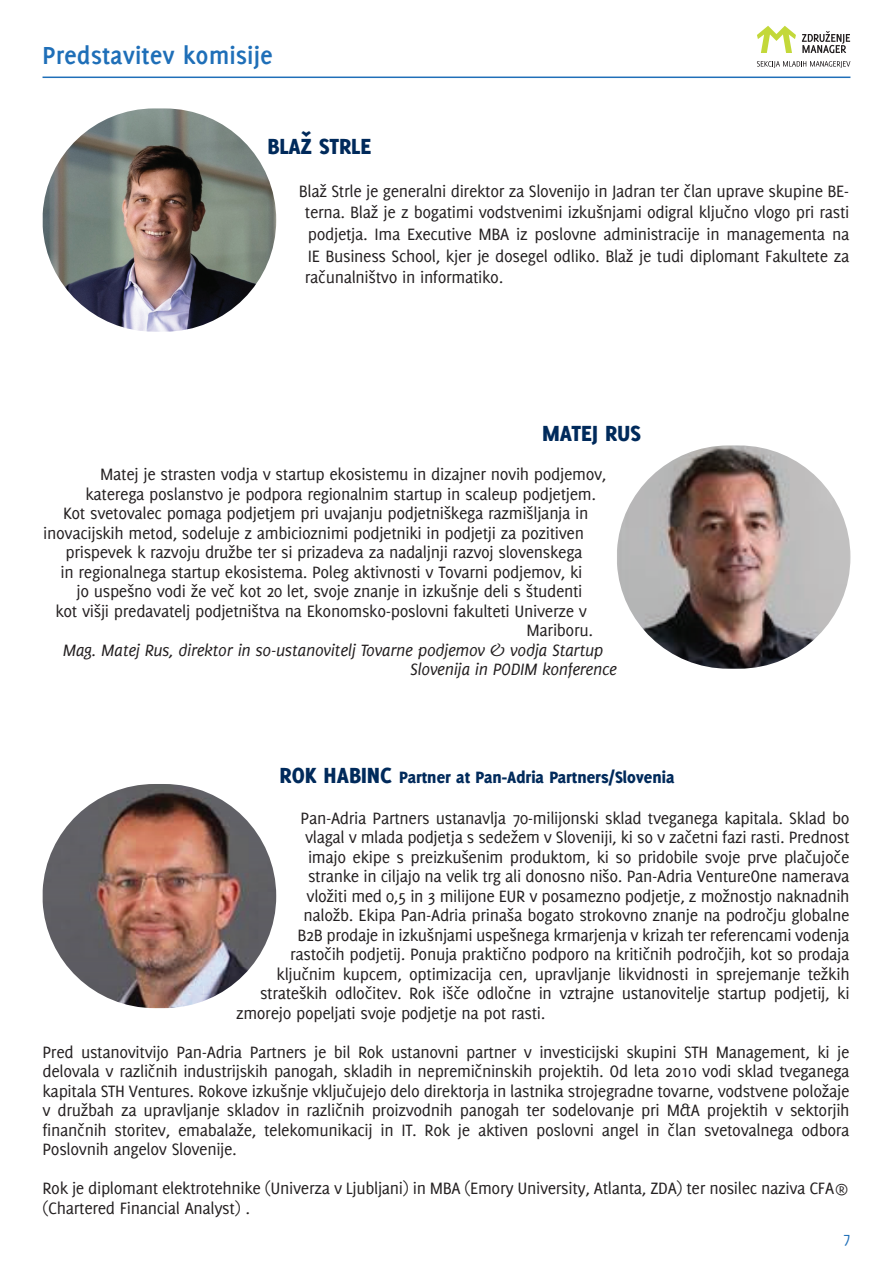
<style>
.page{position:relative;width:893px;height:1263px;background:#fff}
.page>*{position:absolute;margin:0;border:0;box-sizing:border-box;transform-origin:0 0}
.t1{font:700 27px "Delicious CE";color:#1f6fb8}
.t2{font:800 24px "Delicious CE";color:#002a5b}
.t3{font:18px/19.5px "Delicious CE";letter-spacing:-.02em;color:#231f20;text-align:justify}
.t4{font:italic 18px/19.5px "Delicious CE";letter-spacing:-.02em;color:#231f20}
.t5{font:800 18px "Delicious CE";color:#002a5b}
.t6{font:16.5px "Delicious CE";color:#1f6fb8}
.s1{font-size:24px}
</style>
<div class="page">
<hr style="left:43px;top:77px;width:807px;height:1px;background:#1f6fb8">
<img style="left:43px;top:108px;width:233px;height:224px">
<img style="left:617px;top:445px;width:233px;height:224px">
<img style="left:43px;top:784px;width:233px;height:224px">
<svg style="left:757px;top:61px;width:93px;height:7px"></svg>
<svg style="left:757px;top:26px;width:39px;height:27px"></svg>
<svg style="left:802px;top:31px;width:48px;height:22px"></svg>
<h1 class="t1" style="left:43px;top:38px;width:232px">Predstavitev komisije</h1>
<h2 class="t2" style="left:267px;top:131px;width:105px">BLAŽ STRLE</h2>
<p class="t3" style="left:305px;top:180px;width:546px;line-height:21.6px;text-indent:-6px">Blaž Strle je generalni direktor za Slovenijo in Jadran ter član uprave skupine BE&shy;terna. Blaž je z bogatimi vodstvenimi izkušnjami odigral ključno vlogo pri rasti podjetja. Ima Executive MBA iz poslovne administracije in managementa na IE Business School, kjer je dosegel odliko. Blaž je tudi diplomant Fakultete za računalništvo in informatiko.</p>
<h2 class="t2" style="left:542px;top:418px;width:100px">MATEJ RUS</h2>
<p class="t3" style="left:100px;top:464px;width:508px">Matej je strasten vodja v startup ekosistemu in dizajner novih podjemov,</p>
<p class="t3" style="left:85px;top:484px;width:512px">katerega poslanstvo je podpora regionalnim startup in scaleup podjetjem.</p>
<p class="t3" style="left:63px;top:503px;width:527px">Kot svetovalec pomaga podjetjem pri uvajanju podjetniškega razmišljanja in</p>
<p class="t3" style="left:43px;top:523px;width:542px">inovacijskih metod, sodeluje z ambicioznimi podjetniki in podjetji za pozitiven</p>
<p class="t3" style="left:65px;top:542px;width:519px">prispevek k razvoju družbe ter si prizadeva za nadaljnji razvoj slovenskega</p>
<p class="t3" style="left:61px;top:562px;width:523px">in regionalnega startup ekosistema. Poleg aktivnosti v Tovarni podjemov, ki</p>
<p class="t3" style="left:76px;top:581px;width:508px">jo uspešno vodi že več kot 20 let, svoje znanje in izkušnje deli s študenti</p>
<p class="t3" style="left:55px;top:601px;width:533px">kot višji predavatelj podjetništva na Ekonomsko-poslovni fakulteti Univerze v</p>
<p class="t3" style="left:527px;top:620px;width:68px">Mariboru.</p>
<p class="t4" style="left:410px;top:639px;width:208px;text-indent:-347px">Mag. Matej Rus, direktor in so-ustanovitelj Tovarne podjemov &amp; vodja Startup<br>Slovenija in PODIM konference</p>
<p class="t5" style="left:280px;top:765px;width:396px"><span class="s1">ROK HABINC</span> Partner at Pan-Adria Partners/Slovenia</p>
<p class="t3" style="left:301px;top:808px;width:550px">Pan-Adria Partners ustanavlja 70-milijonski sklad tveganega kapitala. Sklad bo</p>
<p class="t3" style="left:305px;top:827px;width:546px">vlagal v mlada podjetja s sedežem v Sloveniji, ki so v začetni fazi rasti. Prednost</p>
<p class="t3" style="left:308px;top:847px;width:543px">imajo ekipe s preizkušenim produktom, ki so pridobile svoje prve plačujoče</p>
<p class="t3" style="left:308px;top:866px;width:543px">stranke in ciljajo na velik trg ali donosno nišo. Pan-Adria VentureOne namerava</p>
<p class="t3" style="left:307px;top:886px;width:545px">vložiti med 0,5 in 3 milijone EUR v posamezno podjetje, z možnostjo naknadnih</p>
<p class="t3" style="left:304px;top:905px;width:548px">naložb. Ekipa Pan-Adria prinaša bogato strokovno znanje na področju globalne</p>
<p class="t3" style="left:298px;top:925px;width:554px">B2B prodaje in izkušnjami uspešnega krmarjenja v krizah ter referencami vodenja</p>
<p class="t3" style="left:290px;top:944px;width:561px">rastočih podjetij. Ponuja praktično podporo na kritičnih področjih, kot so prodaja</p>
<p class="t3" style="left:277px;top:964px;width:575px">ključnim kupcem, optimizacija cen, upravljanje likvidnosti in sprejemanje težkih</p>
<p class="t3" style="left:260px;top:983px;width:591px">strateških odločitev. Rok išče odločne in vztrajne ustanovitelje startup podjetij, ki</p>
<p class="t3" style="left:236px;top:1003px;width:311px">zmorejo popeljati svoje podjetje na pot rasti.</p>
<p class="t3" style="left:43px;top:1042px;width:809px">Pred ustanovitvijo Pan-Adria Partners je bil Rok ustanovni partner v investicijski skupini STH Management, ki je delovala v različnih industrijskih panogah, skladih in nepremičninskih projektih. Od leta 2010 vodi sklad tveganega kapitala STH Ventures. Rokove izkušnje vključujejo delo direktorja in lastnika strojegradne tovarne, vodstvene položaje v družbah za upravljanje skladov in različnih proizvodnih panogah ter sodelovanje pri M&amp;A projektih v sektorjih finančnih storitev, emabalaže, telekomunikacij in IT. Rok je aktiven poslovni angel in član svetovalnega odbora Poslovnih angelov Slovenije.</p>
<p class="t3" style="left:43px;top:1178px;width:809px">Rok je diplomant elektrotehnike (Univerza v Ljubljani) in MBA (Emory University, Atlanta, ZDA) ter nosilec naziva CFA® (Chartered Financial Analyst) .</p>
<p class="t6" style="left:843px;top:1228px;width:9px">7</p>
</div>
